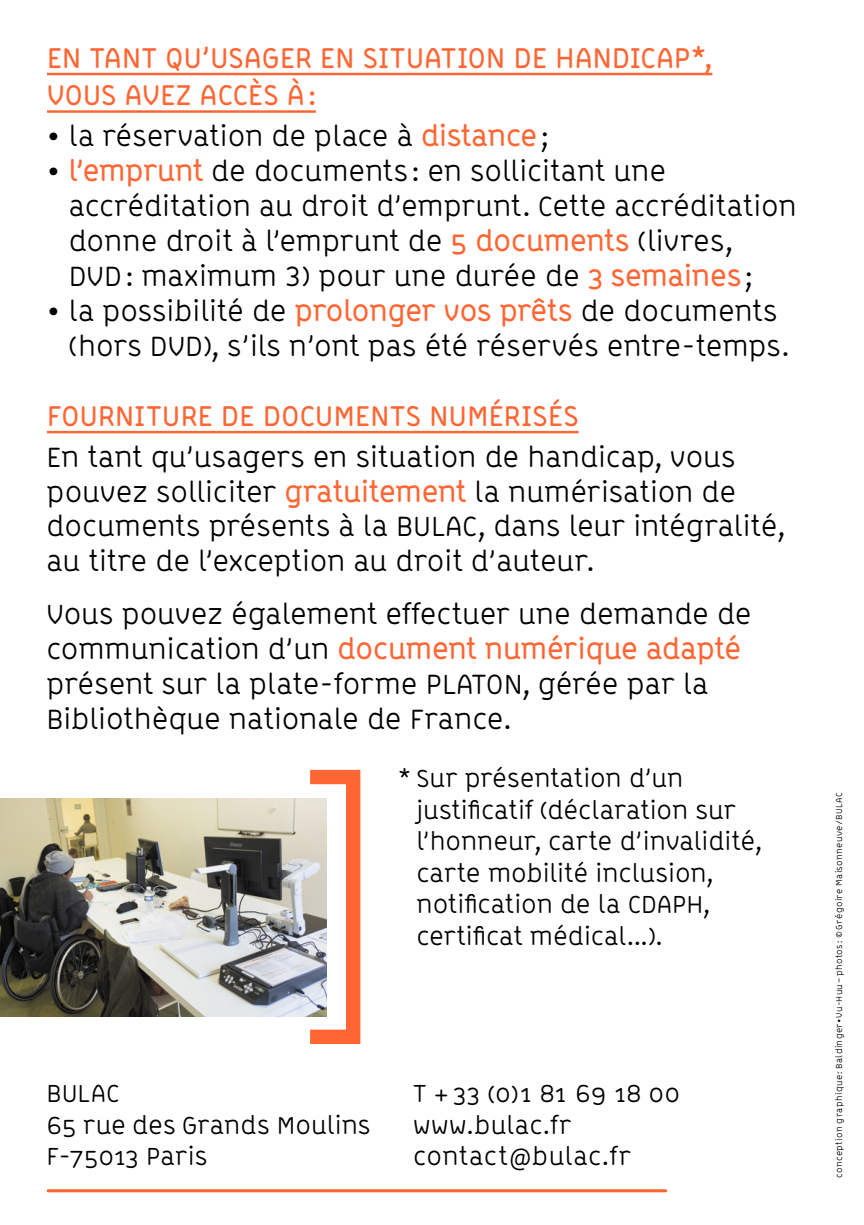
<style>
.page{position:relative;width:864px;height:1225px;background:#fff}
.page>*{position:absolute;margin:0;border:0;box-sizing:border-box;transform-origin:0 0}
.t1{font:28.8px/35px "ABB Line";color:#000}
.t2{font:700 28.8px/37.5px "ABB Line";letter-spacing:.015em;color:#f63}
.t3{font:25.5px/31.5px "ABB Line";color:#000}
.t4{font:25.5px/31.5px "ABB Line";letter-spacing:.025em;color:#000}
.t5{font:9px "ABB Line";letter-spacing:.04em;color:#000}
.s1{font-weight:700;color:#f63}
</style>
<div class="page">
<hr style="left:48px;top:1189px;width:617px;height:3px;background:#f63">
<hr style="left:47px;top:73px;width:665px;height:2px;background:#f63">
<hr style="left:47px;top:110px;width:269px;height:3px;background:#f63">
<hr style="left:47px;top:431px;width:531px;height:2px;background:#f63">
<img style="left:0;top:798px;width:326px;height:218px">
<div style="left:303px;top:770px;width:57px;height:274px;border:14px solid #f63"></div>
<p class="t2" style="left:47px;top:39px;width:666px">EN TANT QU’USAGER EN SITUATION DE HANDICAP*,<br>VOUS AVEZ ACCÈS À:</p>
<p class="t1" style="left:47px;top:118px;width:503px">• la réservation de place à <span class="s1">distance</span>;</p>
<p class="t1" style="left:69px;top:153px;width:729px;text-indent:-22px">• <span class="s1">l’emprunt</span> de documents : en sollicitant une accréditation au droit d’emprunt. Cette accréditation donne droit à l’emprunt de <span class="s1">5 documents</span> (livres, DVD: maximum 3) pour une durée de <span class="s1">3 semaines</span> ;</p>
<p class="t1" style="left:69px;top:293px;width:721px;text-indent:-22px">• la possibilité de <span class="s1">prolonger vos prêts</span> de documents (hors DVD), s’ils n’ont pas été réservés entre-temps.</p>
<p class="t2" style="left:47px;top:397px;width:532px">FOURNITURE DE DOCUMENTS NUMÉRISÉS</p>
<p class="t1" style="left:47px;top:438px;width:739px">En tant qu’usagers en situation de handicap, vous pouvez solliciter <span class="s1">gratuitement</span> la numérisation de documents présents à la BULAC, dans leur intégralité, au titre de l’exception au droit d’auteur.</p>
<p class="t1" style="left:47px;top:596px;width:706px">Vous pouvez également effectuer une demande de communication d’un <span class="s1">document numérique adapté </span>présent sur la plate-forme PLATON, gérée par la Bibliothèque nationale de France.</p>
<p class="t3" style="left:416px;top:762px;width:347px;text-indent:-20px">* Sur présentation d’un justificatif (déclaration sur l’honneur, carte d’invalidité, carte mobilité inclusion, notification de la CDAPH, certificat médical...).</p>
<p class="t3" style="left:47px;top:1077px;width:325px">BULAC<br>65 rue des Grands Moulins<br>F-75013 Paris</p>
<p class="t4" style="left:413px;top:1077px;width:268px">T + 33 (0)1 81 69 18 00 www.bulac.fr contact@bulac.fr</p>
<p class="t5" style="left:832px;top:1178px;width:387px;rotate:-90deg">conception graphique: Baldinger•Vu-Huu–photos: © Grégoire Maisonneuve/BULAC</p>
</div>
